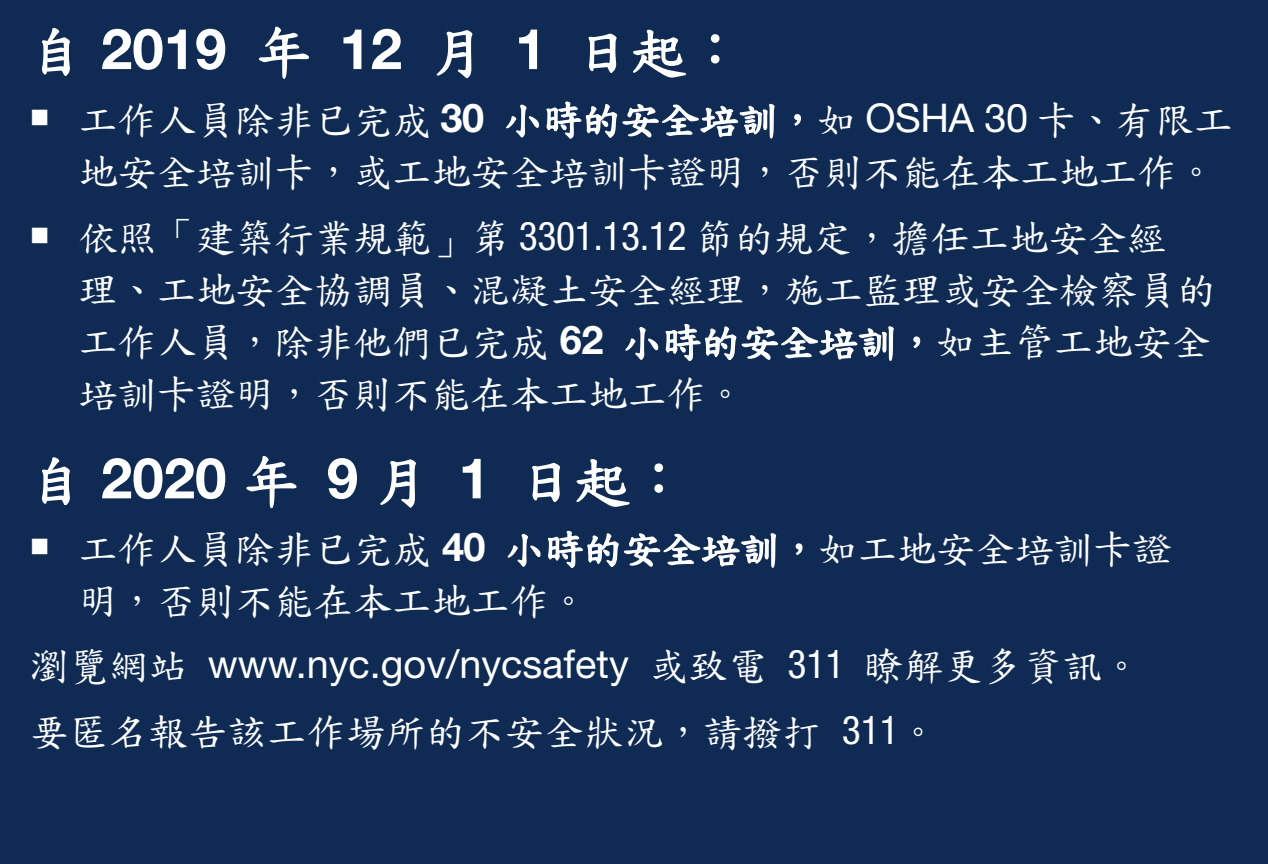
<style>
.page{position:relative;width:1268px;height:864px;background:#fff}
.page>*{position:absolute;margin:0;border:0;box-sizing:border-box;transform-origin:0 0}
.Head{font:700 56.4px "Helvetica Neue LT Std";color:#fff}
.Head-2{font:56.4px "DF Kai Shu SB Estd BF";color:#fff}
.Bulletted_list{font:39.6px/52px "DF Kai Shu SB Estd BF";letter-spacing:-.01em;color:#fff}
.Text{font:39.6px "Helvetica Neue LT Std";color:#fff}
.Text-2{font:39.6px "DF Kai Shu SB Estd BF";color:#fff}
.s1{font-family:"DF Kai Shu SB Estd BF";font-weight:400}
.s2{font-family:"Helvetica Neue LT Std";font-weight:700}
.s3{font-family:"Helvetica Neue LT Std"}
.s4{font-family:"Helvetica Neue LT Std";font-stretch:condensed}
.s5{font-family:"DF Kai Shu SB Estd BF"}
.s6{font-stretch:condensed}
</style>
<div class="page">
<div style="left:0;top:0;width:1267px;height:864px;background:#0f2b54"></div>
<svg style="left:41px;top:28px;width:29px;height:48px"></svg>
<svg style="left:259px;top:26px;width:50px;height:53px"></svg>
<svg style="left:436px;top:30px;width:37px;height:49px"></svg>
<svg style="left:588px;top:33px;width:29px;height:40px"></svg>
<svg style="left:633px;top:29px;width:53px;height:49px"></svg>
<svg style="left:710px;top:34px;width:10px;height:30px"></svg>
<svg style="left:506px;top:101px;width:269px;height:38px"></svg>
<svg style="left:794px;top:114px;width:7px;height:12px"></svg>
<svg style="left:625px;top:324px;width:269px;height:38px"></svg>
<svg style="left:913px;top:336px;width:7px;height:13px"></svg>
<svg style="left:41px;top:457px;width:29px;height:48px"></svg>
<svg style="left:246px;top:456px;width:51px;height:53px"></svg>
<svg style="left:380px;top:459px;width:36px;height:49px"></svg>
<svg style="left:532px;top:463px;width:29px;height:39px"></svg>
<svg style="left:576px;top:459px;width:54px;height:48px"></svg>
<svg style="left:654px;top:463px;width:10px;height:30px"></svg>
<svg style="left:507px;top:533px;width:34px;height:34px"></svg>
<svg style="left:548px;top:530px;width:228px;height:38px"></svg>
<svg style="left:795px;top:543px;width:8px;height:13px"></svg>
<p class="Head" style="left:29px;top:14px;width:716px"><span class="s1">自</span> 2019 <span class="s1">年</span> 12 <span class="s1">月</span> 1 <span class="s1">日起：</span></p>
<p class="Bulletted_list" style="left:78px;top:94px;width:1156px;text-indent:-49px">○ 工作人員除非已完成 <span class="s2">30</span> 小時的安全培訓，如 <span class="s3">OSHA 30</span> 卡、有限工地安全培訓卡，或工地安全培訓卡證明，否則不能在本工地工作。</p>
<p class="Bulletted_list" style="left:78px;top:212px;width:1160px;text-indent:-49px">○ 依照「建築行業規範」第 <span class="s4">3301.13.12</span> 節的規定，擔任工地安全經<br>理、工地安全協調員、混凝土安全經理，施工監理或安全檢察員的工作人員，除非他們已完成 <span class="s2">62</span> 小時的安全培訓，如主管工地安全培訓卡證明，否則不能在本工地工作。</p>
<p class="Head-2" style="left:29px;top:453px;width:660px">自 <span class="s2">2020</span> 年 <span class="s2">9</span> 月 <span class="s2">1</span> 日起：</p>
<p class="Bulletted_list" style="left:78px;top:523px;width:1115px;text-indent:-49px">○ 工作人員除非已完成 <span class="s2">40</span> 小時的安全培訓，如工地安全培訓卡證明，否則不能在本工地工作。</p>
<p class="Text" style="left:29px;top:640px;width:1113px"><span class="s5">瀏覽網站</span> www.nyc.gov/nycsafety <span class="s5">或致電</span> <span class="s6">311</span> <span class="s5">瞭解更多資訊。</span></p>
<p class="Text-2" style="left:29px;top:712px;width:910px">要匿名報告該工作場所的不安全狀況，請撥打 <span class="s4">311</span>。</p>
</div>
